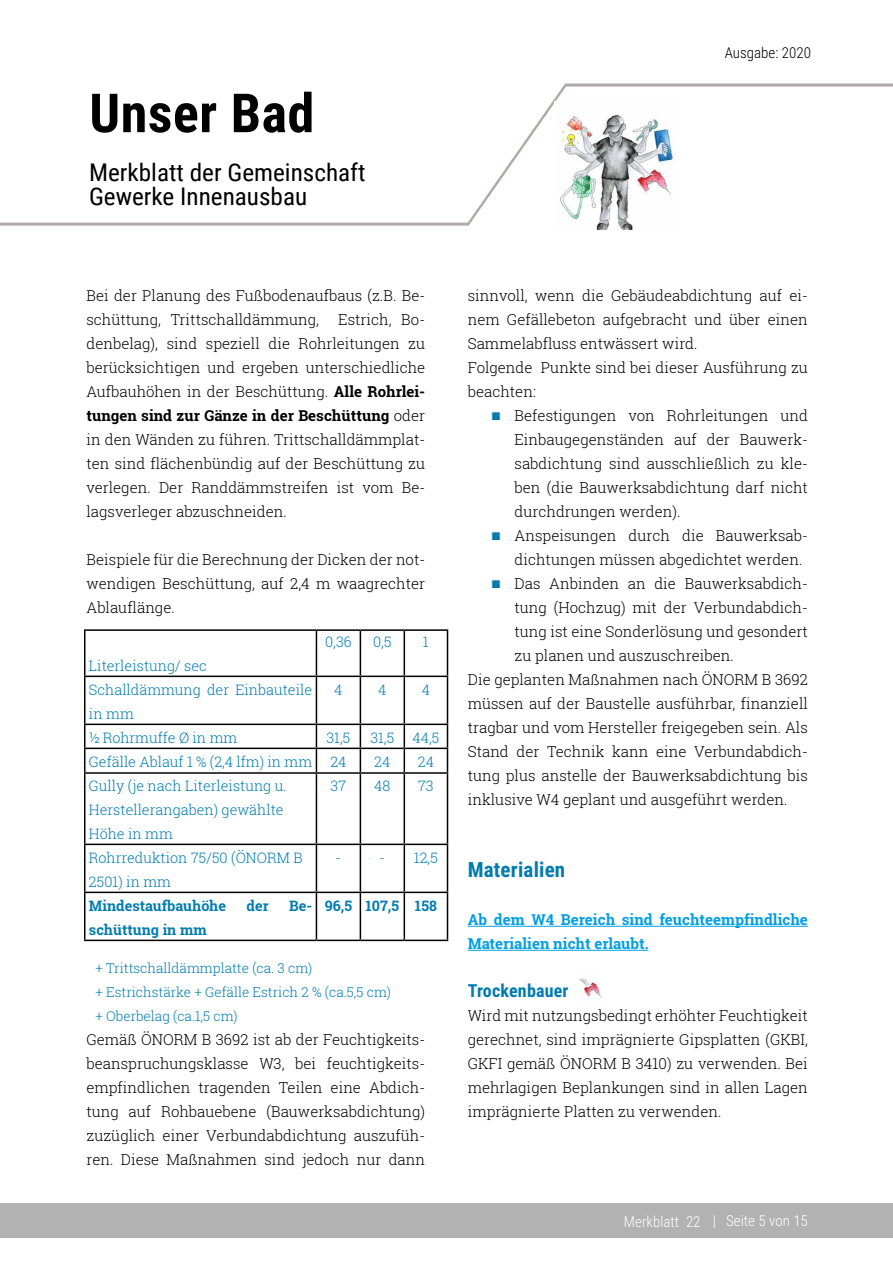
<style>
.page{position:relative;width:893px;height:1263px;background:#fff}
.page>*{position:absolute;margin:0;border:0;box-sizing:border-box;transform-origin:0 0}
.t1{font:700 54px "Roboto Condensed";letter-spacing:.01em;color:#000}
.t2{font:24.3px/24px "Roboto Condensed";color:#000}
.t3{font:700 21px "Roboto Condensed";letter-spacing:.01em;color:#007cb0}
.t4{font:700 18px "Roboto Condensed";letter-spacing:.01em;color:#007cb0}
.t5{font:300 15px/24px "Roboto Slab";color:#000;text-align:justify}
.t6{font:700 15px/24px "Roboto Slab";color:#009fe3}
.t7{font:300 15px "Roboto Condensed";color:#fff}
.t8{font:300 15px "Roboto Condensed";color:#000}
.t9{font:300 14.4px/24px "Roboto Slab";color:#007cb0}
.t10{font:700 14.4px "Roboto Slab";color:#007cb0}
.t11{font:300 13.5px/24px "Roboto Slab";color:#007cb0}
.s1{font-weight:700}
.s2{font-family:"Arial";font-weight:400;font-size:16.5px;color:#007cb0}
</style>
<div class="page">
<svg style="left:0;top:83px;width:893px;height:143px"></svg>
<div style="left:0;top:1203px;width:893px;height:34px;background:#b3b2b2"></div>
<img style="left:555px;top:102px;width:124px;height:128px">
<hr style="left:468px;top:926px;width:340px;height:1px;background:#009fe3">
<hr style="left:468px;top:950px;width:180px;height:1px;background:#009fe3">
<img style="left:580px;top:978px;width:22px;height:20px">
<hr style="left:84px;top:629px;width:232px;height:2px;background:#000">
<hr style="left:84px;top:631px;width:1px;height:45px;background:#000">
<hr style="left:316px;top:629px;width:44px;height:2px;background:#000">
<hr style="left:316px;top:631px;width:1px;height:45px;background:#000">
<hr style="left:360px;top:629px;width:44px;height:2px;background:#000">
<hr style="left:360px;top:631px;width:1px;height:45px;background:#000">
<hr style="left:404px;top:629px;width:44px;height:2px;background:#000">
<hr style="left:404px;top:631px;width:1px;height:45px;background:#000">
<hr style="left:447px;top:631px;width:1px;height:45px;background:#000">
<hr style="left:84px;top:676px;width:232px;height:1px;background:#000">
<hr style="left:84px;top:677px;width:1px;height:47px;background:#000">
<hr style="left:316px;top:676px;width:44px;height:1px;background:#000">
<hr style="left:316px;top:677px;width:1px;height:47px;background:#000">
<hr style="left:360px;top:676px;width:44px;height:1px;background:#000">
<hr style="left:360px;top:677px;width:1px;height:47px;background:#000">
<hr style="left:404px;top:676px;width:44px;height:1px;background:#000">
<hr style="left:404px;top:677px;width:1px;height:47px;background:#000">
<hr style="left:447px;top:677px;width:1px;height:47px;background:#000">
<hr style="left:84px;top:724px;width:232px;height:1px;background:#000">
<hr style="left:316px;top:724px;width:44px;height:1px;background:#000">
<hr style="left:360px;top:724px;width:44px;height:1px;background:#000">
<hr style="left:404px;top:724px;width:44px;height:1px;background:#000">
<hr style="left:84px;top:748px;width:232px;height:1px;background:#000">
<svg style="left:84px;top:725px;width:1px;height:47px"></svg>
<hr style="left:316px;top:748px;width:44px;height:1px;background:#000">
<svg style="left:316px;top:725px;width:1px;height:47px"></svg>
<hr style="left:360px;top:748px;width:44px;height:1px;background:#000">
<svg style="left:360px;top:725px;width:1px;height:47px"></svg>
<hr style="left:404px;top:748px;width:44px;height:1px;background:#000">
<svg style="left:404px;top:725px;width:1px;height:47px"></svg>
<svg style="left:447px;top:725px;width:1px;height:47px"></svg>
<hr style="left:84px;top:772px;width:232px;height:2px;background:#000">
<hr style="left:84px;top:774px;width:1px;height:70px;background:#000">
<hr style="left:316px;top:772px;width:44px;height:2px;background:#000">
<hr style="left:316px;top:774px;width:1px;height:70px;background:#000">
<hr style="left:360px;top:772px;width:44px;height:2px;background:#000">
<hr style="left:360px;top:774px;width:1px;height:70px;background:#000">
<hr style="left:404px;top:772px;width:44px;height:2px;background:#000">
<hr style="left:404px;top:774px;width:1px;height:70px;background:#000">
<hr style="left:447px;top:774px;width:1px;height:70px;background:#000">
<hr style="left:84px;top:844px;width:232px;height:1px;background:#000">
<hr style="left:84px;top:845px;width:1px;height:47px;background:#000">
<hr style="left:316px;top:844px;width:44px;height:1px;background:#000">
<hr style="left:316px;top:845px;width:1px;height:47px;background:#000">
<hr style="left:360px;top:844px;width:44px;height:1px;background:#000">
<hr style="left:360px;top:845px;width:1px;height:47px;background:#000">
<hr style="left:404px;top:844px;width:44px;height:1px;background:#000">
<hr style="left:404px;top:845px;width:1px;height:47px;background:#000">
<hr style="left:447px;top:845px;width:1px;height:47px;background:#000">
<hr style="left:84px;top:892px;width:232px;height:1px;background:#000">
<hr style="left:84px;top:893px;width:1px;height:47px;background:#000">
<hr style="left:316px;top:892px;width:44px;height:1px;background:#000">
<hr style="left:316px;top:893px;width:1px;height:47px;background:#000">
<hr style="left:360px;top:892px;width:44px;height:1px;background:#000">
<hr style="left:360px;top:893px;width:1px;height:47px;background:#000">
<hr style="left:404px;top:892px;width:44px;height:1px;background:#000">
<hr style="left:404px;top:893px;width:1px;height:47px;background:#000">
<hr style="left:447px;top:893px;width:1px;height:47px;background:#000">
<hr style="left:84px;top:940px;width:232px;height:1px;background:#000">
<hr style="left:316px;top:940px;width:44px;height:1px;background:#000">
<hr style="left:360px;top:940px;width:44px;height:1px;background:#000">
<hr style="left:404px;top:940px;width:44px;height:1px;background:#000">
<h1 class="t1" style="left:89px;top:75px;width:226px">Unser Bad</h1>
<h2 class="t2" style="left:89px;top:160px;width:278px">Merkblatt der Gemeinschaft<br>Gewerke Innenausbau</h2>
<p class="t8" style="left:725px;top:42px;width:88px">Ausgabe: 2020</p>
<p class="t5" style="left:86px;top:283px;width:340px">Bei der Planung des Fußbodenaufbaus (z.B. Be&shy;schüttung, Trittschalldämmung,</p>
<p class="t5" style="left:86px;top:307px;width:340px;text-indent:252px">Estrich, Bo&shy;denbelag), sind speziell die Rohrleitungen zu berücksichtigen und ergeben unterschiedliche Aufbauhöhen in der Beschüttung. <span class="s1">Alle Rohrlei&shy;tungen sind zur Gänze in der Beschüttung</span> oder in den Wänden zu führen. Trittschalldämmplat&shy;ten sind flächenbündig auf der Beschüttung zu verlegen. Der Randdämmstreifen ist vom Be&shy;lagsverleger abzuschneiden.</p>
<p class="t5" style="left:86px;top:547px;width:340px">Beispiele für die Berechnung der Dicken der not&shy;wendigen Beschüttung, auf 2,4 m waagrechter Ablauflänge.</p>
<p class="t9" style="left:89px;top:653px;width:119px">Literleistung/ sec</p>
<p class="t9" style="left:325px;top:629px;width:28px">0,36</p>
<p class="t9" style="left:373px;top:629px;width:20px">0,5</p>
<p class="t9" style="left:423px;top:629px;width:7px">1</p>
<p class="t9" style="left:89px;top:677px;width:225px">Schalldämmung der Einbauteile in mm</p>
<p class="t9" style="left:334px;top:677px;width:10px">4</p>
<p class="t9" style="left:378px;top:677px;width:10px">4</p>
<p class="t9" style="left:422px;top:677px;width:10px">4</p>
<p class="t9" style="left:89px;top:725px;width:150px">½ Rohrmuffe Ø in mm</p>
<p class="t9" style="left:326px;top:725px;width:25px">31,5</p>
<p class="t9" style="left:370px;top:725px;width:25px">31,5</p>
<p class="t9" style="left:412px;top:725px;width:28px">44,5</p>
<p class="t9" style="left:89px;top:749px;width:225px">Gefälle Ablauf 1 % (2,4 lfm) in mm</p>
<p class="t9" style="left:330px;top:749px;width:18px">24</p>
<p class="t9" style="left:374px;top:749px;width:18px">24</p>
<p class="t9" style="left:418px;top:749px;width:18px">24</p>
<p class="t9" style="left:89px;top:773px;width:199px">Gully (je nach Literleistung u.<br>Herstellerangaben) gewählte<br>Höhe in mm</p>
<p class="t9" style="left:331px;top:773px;width:17px">37</p>
<p class="t9" style="left:374px;top:773px;width:18px">48</p>
<p class="t9" style="left:418px;top:773px;width:17px">73</p>
<p class="t9" style="left:89px;top:845px;width:215px">Rohrreduktion 75/50 (ÖNORM B<br>2501) in mm</p>
<p class="t9" style="left:336px;top:845px;width:7px">-</p>
<p class="t9" style="left:380px;top:845px;width:60px">- 12,5</p>
<p class="t10" style="left:89px;top:895px;width:139px">Mindestaufbauhöhe</p>
<p class="t10" style="left:246px;top:895px;width:24px">der</p>
<p class="t10" style="left:289px;top:895px;width:24px">Be-</p>
<p class="t10" style="left:89px;top:919px;width:119px">schüttung in mm</p>
<p class="t10" style="left:325px;top:895px;width:114px">96,5 107,5 158</p>
<p class="t11" style="left:95px;top:956px;width:297px">+ Trittschalldämmplatte (ca. 3 cm)<br>+ Estrichstärke + Gefälle Estrich 2 % (ca.5,5 cm) + Oberbelag (ca.1,5 cm)</p>
<p class="t5" style="left:86px;top:1027px;width:340px">Gemäß ÖNORM B 3692 ist ab der Feuchtigkeits&shy;beanspruchungsklasse W3, bei feuchtigkeits&shy;empfindlichen tragenden Teilen eine Abdich&shy;tung auf Rohbauebene (Bauwerksabdichtung) zuzüglich einer Verbundabdichtung auszufüh&shy;ren. Diese Maßnahmen sind jedoch nur dann</p>
<p class="t5" style="left:468px;top:283px;width:342px;text-align:left">sinnvoll, wenn die Gebäudeabdichtung auf ei&shy;nem Gefällebeton aufgebracht und über einen Sammelabfluss entwässert wird.<br>Folgende Punkte sind bei dieser Ausführung zu beachten:</p>
<p class="t5" style="left:514px;top:403px;width:295px;text-indent:-23px"><span class="s2">■</span> Befestigungen von Rohrleitungen und Einbaugegenständen auf der Bauwerk&shy;sabdichtung sind ausschließlich zu kle&shy;ben (die Bauwerksabdichtung darf nicht durchdrungen werden).</p>
<p class="t5" style="left:514px;top:523px;width:295px;text-indent:-23px"><span class="s2">■</span> Anspeisungen durch die Bauwerksab&shy;dichtungen müssen abgedichtet werden.</p>
<p class="t5" style="left:491px;top:571px;width:318px"><span class="s2">■</span> Das Anbinden an die Bauwerksabdich-</p>
<p class="t5" style="left:514px;top:595px;width:295px">tung (Hochzug) mit der Verbundabdich-</p>
<p class="t5" style="left:514px;top:619px;width:295px">tung ist eine Sonderlösung und gesondert</p>
<p class="t5" style="left:514px;top:643px;width:221px">zu planen und auszuschreiben.</p>
<p class="t5" style="left:468px;top:667px;width:342px">Die geplanten Maßnahmen nach ÖNORM B 3692</p>
<p class="t5" style="left:468px;top:691px;width:342px">müssen auf der Baustelle ausführbar, finanziell</p>
<p class="t5" style="left:468px;top:715px;width:342px">tragbar und vom Hersteller freigegeben sein. Als</p>
<p class="t5" style="left:468px;top:739px;width:342px">Stand der Technik kann eine Verbundabdich-</p>
<p class="t5" style="left:468px;top:763px;width:342px">tung plus anstelle der Bauwerksabdichtung bis</p>
<p class="t5" style="left:468px;top:787px;width:321px">inklusive W4 geplant und ausgeführt werden.</p>
<h3 class="t3" style="left:468px;top:855px;width:99px">Materialien</h3>
<p class="t6" style="left:468px;top:907px;width:342px">Ab dem W4 Bereich sind feuchteempfindliche<br>Materialien nicht erlaubt.</p>
<p class="t4" style="left:468px;top:978px;width:102px">Trockenbauer</p>
<p class="t5" style="left:468px;top:1003px;width:342px">Wird mit nutzungsbedingt erhöhter Feuchtigkeit gerechnet, sind imprägnierte Gipsplatten (GKBI, GKFI gemäß ÖNORM B 3410) zu verwenden. Bei mehrlagigen Beplankungen sind in allen Lagen imprägnierte Platten zu verwenden.</p>
<p class="t7" style="left:624px;top:1210px;width:186px">Merkblatt 22 | Seite 5 von 15</p>
</div>
